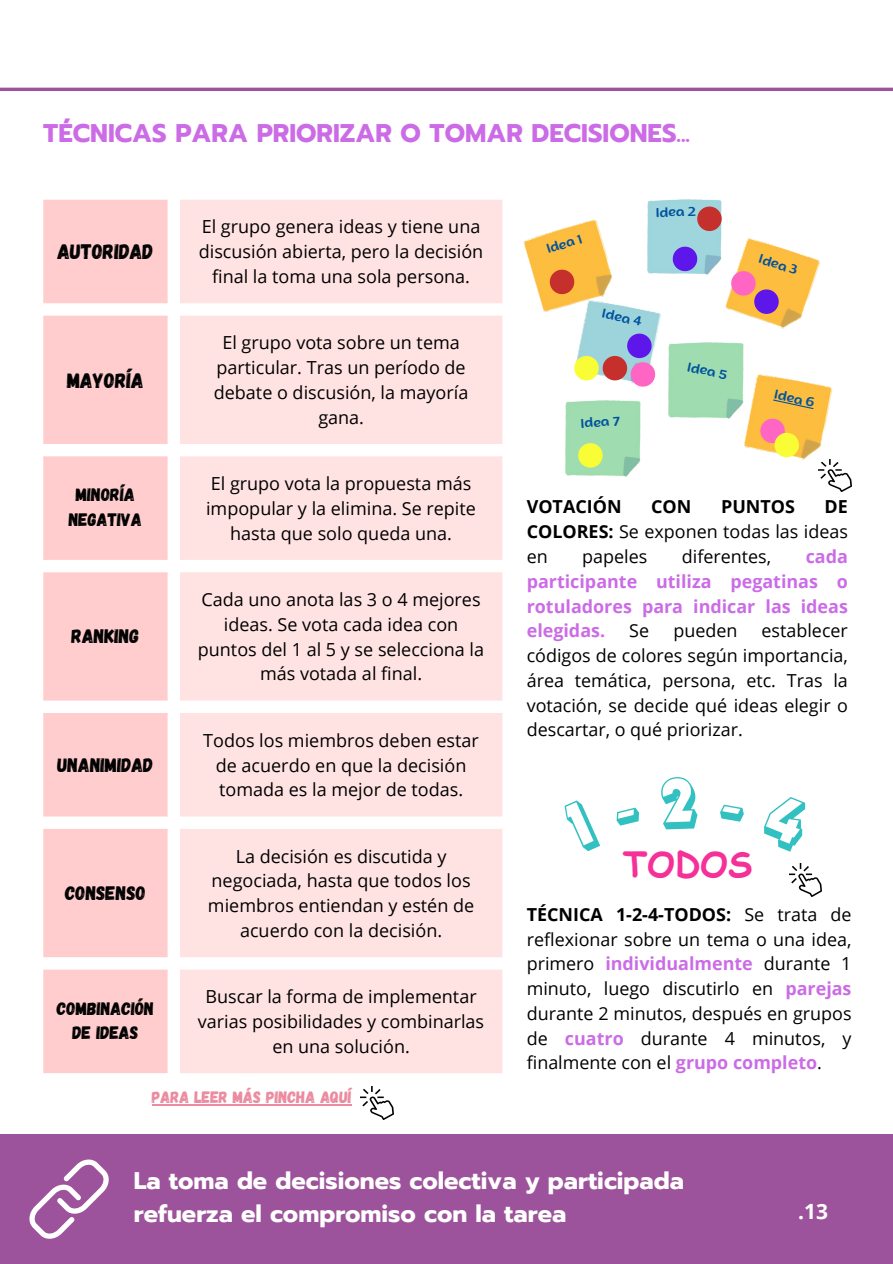
<style>
.page{position:relative;width:893px;height:1264px;background:#fff}
.page>*{position:absolute;margin:0;border:0;box-sizing:border-box;transform-origin:0 0}
.t1{font:700 34.95px "Comic Sans MS";color:#f53098}
.t2{font:700 25.5px "Prompt";color:#cb6ce6}
.t3{font:700 24px/32.7px "Prompt";color:#fff}
.t4{font:21px "Gagalin";color:#000}
.t5{font:700 21px "Open Sans";color:#fff}
.t6{font:19.5px "Gagalin";color:#000}
.t7{font:18px/24.8px "Open Sans";color:#000;text-align:center}
.t8{font:18px/24.8px "Gagalin";color:#000;text-align:center}
.t9{font:17.85px/24.8px "Open Sans";color:#000;text-align:justify}
.t10{font:700 17.85px/24.8px "Open Sans";color:#cb6ce6;text-align:justify}
.t11{font:700 17.85px "Open Sans";color:#000}
.t12{font:16.5px "Gagalin";color:#eb8b9f}
.t13{font:12.9px "ZT Arturo";color:#00529e}
.s1{font-weight:700}
.s2{font-weight:700;color:#cb6ce6}
</style>
<div class="page">
<div style="left:0;top:1133px;width:892px;height:130px;background:#9d539b"></div>
<hr style="left:0;top:88px;width:892px;height:3px;background:#9d539b">
<img style="left:523px;top:219px;width:90px;height:93px">
<img style="left:743px;top:373px;width:89px;height:87px">
<img style="left:725px;top:238px;width:95px;height:91px">
<img style="left:574px;top:299px;width:87px;height:77px">
<img style="left:647px;top:200px;width:74px;height:74px">
<img style="left:668px;top:343px;width:75px;height:75px">
<img style="left:565px;top:401px;width:75px;height:75px">
<svg style="left:549px;top:270px;width:25px;height:24px"></svg>
<svg style="left:697px;top:206px;width:24px;height:25px"></svg>
<svg style="left:672px;top:247px;width:25px;height:24px"></svg>
<svg style="left:731px;top:271px;width:47px;height:43px;background:#d8848b"></svg>
<svg style="left:760px;top:418px;width:38px;height:39px"></svg>
<svg style="left:574px;top:333px;width:81px;height:53px;background:#bfacba"></svg>
<svg style="left:578px;top:443px;width:24px;height:24px"></svg>
<svg style="left:773px;top:399px;width:40px;height:10px"></svg>
<svg style="left:43px;top:200px;width:125px;height:873px;background:#ffd1d1"></svg>
<svg style="left:180px;top:200px;width:322px;height:873px;background:#ffe5e5"></svg>
<img style="left:361px;top:1086px;width:32px;height:33px">
<hr style="left:152px;top:1104px;width:199px;height:1px;background:#eb8b9f">
<svg style="left:29px;top:1159px;width:80px;height:80px"></svg>
<img style="left:789px;top:863px;width:32px;height:33px">
<img style="left:818px;top:459px;width:32px;height:33px">
<p class="t2" style="left:43px;top:115px;width:648px">TÉCNICAS PARA PRIORIZAR O TOMAR DECISIONES...</p>
<p class="t4" style="left:57px;top:238px;width:97px">AUTORIDAD</p>
<p class="t4" style="left:67px;top:366px;width:78px">MAYORÍA</p>
<p class="t7" style="left:199px;top:214px;width:286px">El grupo genera ideas y tiene una discusión abierta, pero la decisión final la toma una sola persona.</p>
<p class="t7" style="left:214px;top:330px;width:256px">El grupo vota sobre un tema particular. Tras un período de debate o discusión, la mayoría gana.</p>
<p class="t8" style="left:69px;top:481px;width:75px">MINORÍA<br>NEGATIVA</p>
<p class="t7" style="left:206px;top:471px;width:271px">El grupo vota la propuesta más impopular y la elimina. Se repite hasta que solo queda una.</p>
<p class="t6" style="left:72px;top:623px;width:69px">RANKING</p>
<p class="t6" style="left:57px;top:752px;width:97px">UNANIMIDAD</p>
<p class="t6" style="left:65px;top:880px;width:82px">CONSENSO</p>
<p class="t7" style="left:198px;top:586px;width:288px">Cada uno anota las 3 o 4 mejores ideas. Se vota cada idea con puntos del 1 al 5 y se selecciona la más votada al final.</p>
<p class="t7" style="left:203px;top:727px;width:277px">Todos los miembros deben estar de acuerdo en que la decisión tomada es la mejor de todas.</p>
<p class="t7" style="left:208px;top:843px;width:268px">La decisión es discutida y negociada, hasta que todos los miembros entiendan y estén de acuerdo con la decisión.</p>
<p class="t8" style="left:57px;top:994px;width:99px">COMBINACIÓN<br>DE IDEAS</p>
<p class="t7" style="left:198px;top:984px;width:288px">Buscar la forma de implementar varias posibilidades y combinarlas en una solución.</p>
<p class="t12" style="left:152px;top:1086px;width:201px">PARA LEER MÁS PINCHA AQUÍ</p>
<p class="t13" style="left:545px;top:244px;width:38px;rotate:-17deg">Idea 1</p>
<p class="t13" style="left:655px;top:207px;width:42px;rotate:-1deg">Idea 2</p>
<p class="t13" style="left:603px;top:308px;width:42px;rotate:12deg">Idea 4</p>
<p class="t13" style="left:580px;top:418px;width:41px;rotate:-4deg">Idea 7</p>
<p class="t13" style="left:688px;top:361px;width:42px;rotate:12deg">Idea 5</p>
<p class="t13" style="left:760px;top:253px;width:42px;rotate:18deg">Idea 3</p>
<p class="t13" style="left:775px;top:389px;width:43px;rotate:12deg">Idea 6</p>
<p class="t11" style="left:526px;top:494px;width:96px">VOTACIÓN</p>
<p class="t11" style="left:651px;top:494px;width:42px">CON</p>
<p class="t11" style="left:721px;top:494px;width:75px">PUNTOS</p>
<p class="t9" style="left:526px;top:494px;width:323px;text-indent:298px"><span class="s1">DE COLORES:</span> Se exponen todas las ideas en</p>
<p class="t9" style="left:582px;top:543px;width:67px">papeles</p>
<p class="t9" style="left:681px;top:543px;width:91px">diferentes,</p>
<p class="t10" style="left:526px;top:543px;width:323px;text-indent:279px">cada participante utiliza pegatinas o rotuladores para indicar las ideas elegidas.</p>
<p class="t9" style="left:526px;top:618px;width:323px;text-indent:235px">establecer códigos de colores según importancia, área temática, persona, etc. Tras la votación, se decide qué ideas elegir o descartar, o qué priorizar.</p>
<p class="t9" style="left:629px;top:618px;width:21px">Se</p>
<p class="t9" style="left:673px;top:618px;width:66px">pueden</p>
<p class="t1" style="left:623px;top:838px;width:131px">TODOS</p>
<p class="t9" style="left:526px;top:901px;width:326px"><span class="s1">TÉCNICA 1-2-4-TODOS:</span> Se trata de reflexionar sobre un tema o una idea, primero <span class="s2">individualmente</span> durante 1 minuto, luego discutirlo en <span class="s2">parejas </span>durante 2 minutos, después en grupos de <span class="s2">cuatro</span> durante 4 minutos, y finalmente con el <span class="s2">grupo completo</span>.</p>
<p class="t3" style="left:134px;top:1164px;width:551px">La toma de decisiones colectiva y participada refuerza el compromiso con la tarea</p>
<p class="t5" style="left:798px;top:1196px;width:31px">.13</p>
</div>
